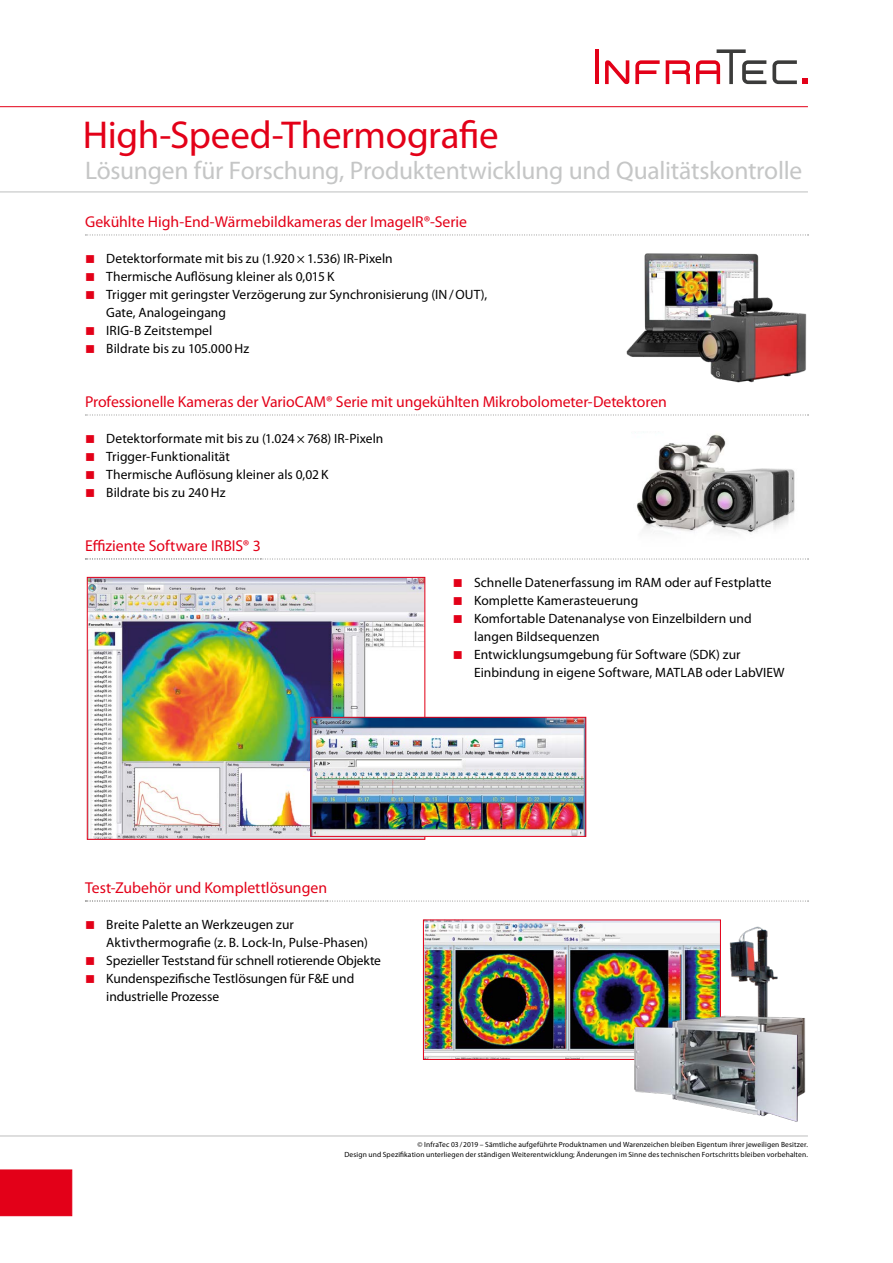
<style>
.page{position:relative;width:893px;height:1263px;background:#fff}
.page>*{position:absolute;margin:0;border:0;box-sizing:border-box;transform-origin:0 0}
.t1{font:39px "Myriad Pro";letter-spacing:-.01em;color:#e30018}
.t2{font:25.5px "Myriad Pro";letter-spacing:-.01em;color:#c5c6c6}
.t3{font:15.75px "Myriad Pro";letter-spacing:-.005em;color:#e30018}
.t4{font:13.5px/18px "Myriad Pro";letter-spacing:.005em;color:#000}
.t5{font:7.5px/10.5px "Myriad Pro";letter-spacing:.02em;color:#000;text-align:right}
</style>
<div class="page">
<hr style="left:0;top:106px;width:808px;height:1px;background:#e30018">
<hr style="left:0;top:191px;width:808px;height:1px;background:#c5c6c6">
<div style="left:0;top:1169px;width:72px;height:47px;background:#e30018"></div>
<hr style="left:0;top:1135px;width:808px;height:1px;background:#c5c6c6">
<hr style="left:595px;top:49px;width:4px;height:35px;background:#e30018">
<svg style="left:666px;top:60px;width:24px;height:24px"></svg>
<svg style="left:635px;top:60px;width:25px;height:24px"></svg>
<svg style="left:772px;top:60px;width:36px;height:24px"></svg>
<svg style="left:696px;top:49px;width:70px;height:35px"></svg>
<svg style="left:605px;top:60px;width:24px;height:24px"></svg>
<svg style="left:85px;top:235px;width:723px;height:1px"></svg>
<svg style="left:85px;top:415px;width:723px;height:1px"></svg>
<svg style="left:85px;top:558px;width:723px;height:2px"></svg>
<svg style="left:85px;top:900px;width:723px;height:2px"></svg>
<img style="left:626px;top:253px;width:181px;height:130px">
<img style="left:635px;top:432px;width:160px;height:102px">
<img style="left:89px;top:579px;width:334px;height:259px">
<div style="left:87px;top:577px;width:338px;height:263px;border:1px solid #e30018"></div>
<img style="left:312px;top:719px;width:272px;height:116px">
<div style="left:310px;top:717px;width:276px;height:120px;border:1px solid #e30018"></div>
<img style="left:425px;top:921px;width:294px;height:137px">
<div style="left:423px;top:919px;width:298px;height:141px;border:1px solid #e30018"></div>
<img style="left:629px;top:924px;width:177px;height:198px">
<h1 class="t1" style="left:83px;top:110px;width:417px">High-Speed-Thermografie</h1>
<h2 class="t2" style="left:85px;top:155px;width:719px">Lösungen für Forschung, Produktentwicklung und Qualitätskontrolle</h2>
<p class="t3" style="left:85px;top:212px;width:384px">Gekühlte High-End-Wärmebildkameras der ImageIR®-Serie</p>
<p class="t4" style="left:106px;top:250px;width:382px">Detektorformate mit bis zu (1.920 × 1.536) IR-Pixeln<br>Thermische Auflösung kleiner als 0,015 K<br>Trigger mit geringster Verzögerung zur Synchronisierung (IN/OUT), Gate, Analogeingang<br>IRIG-B Zeitstempel<br>Bildrate bis zu 105.000 Hz</p>
<p class="t3" style="left:85px;top:392px;width:583px">Professionelle Kameras der VarioCAM® Serie mit ungekühlten Mikrobolometer-Detektoren</p>
<p class="t4" style="left:106px;top:430px;width:279px">Detektorformate mit bis zu (1.024 × 768) IR-Pixeln Trigger-Funktionalität<br>Thermische Auflösung kleiner als 0,02 K<br>Bildrate bis zu 240 Hz</p>
<p class="t3" style="left:85px;top:536px;width:177px">Effiziente Software IRBIS® 3</p>
<p class="t3" style="left:85px;top:878px;width:244px">Test-Zubehör und Komplettlösungen</p>
<p class="t4" style="left:106px;top:916px;width:276px">Breite Palette an Werkzeugen zur Aktivthermografie (z. B. Lock-In, Pulse-Phasen)<br>Spezieller Teststand für schnell rotierende Objekte Kundenspezifische Testlösungen für F&amp;E und industrielle Prozesse</p>
<p class="t4" style="left:474px;top:574px;width:312px">Schnelle Datenerfassung im RAM oder auf Festplatte Komplette Kamerasteuerung<br>Komfortable Datenanalyse von Einzelbildern und langen Bildsequenzen<br>Entwicklungsumgebung für Software (SDK) zur Einbindung in eigene Software, MATLAB oder LabVIEW</p>
<p class="t5" style="left:344px;top:1139px;width:465px">© InfraTec 03/2019 – Sämtliche aufgeführte Produktnamen und Warenzeichen bleiben Eigentum ihrer jeweiligen Besitzer.<br>Design und Spezifikation unterliegen der ständigen Weiterentwicklung; Änderungen im Sinne des technischen Fortschritts bleiben vorbehalten.</p>
</div>
